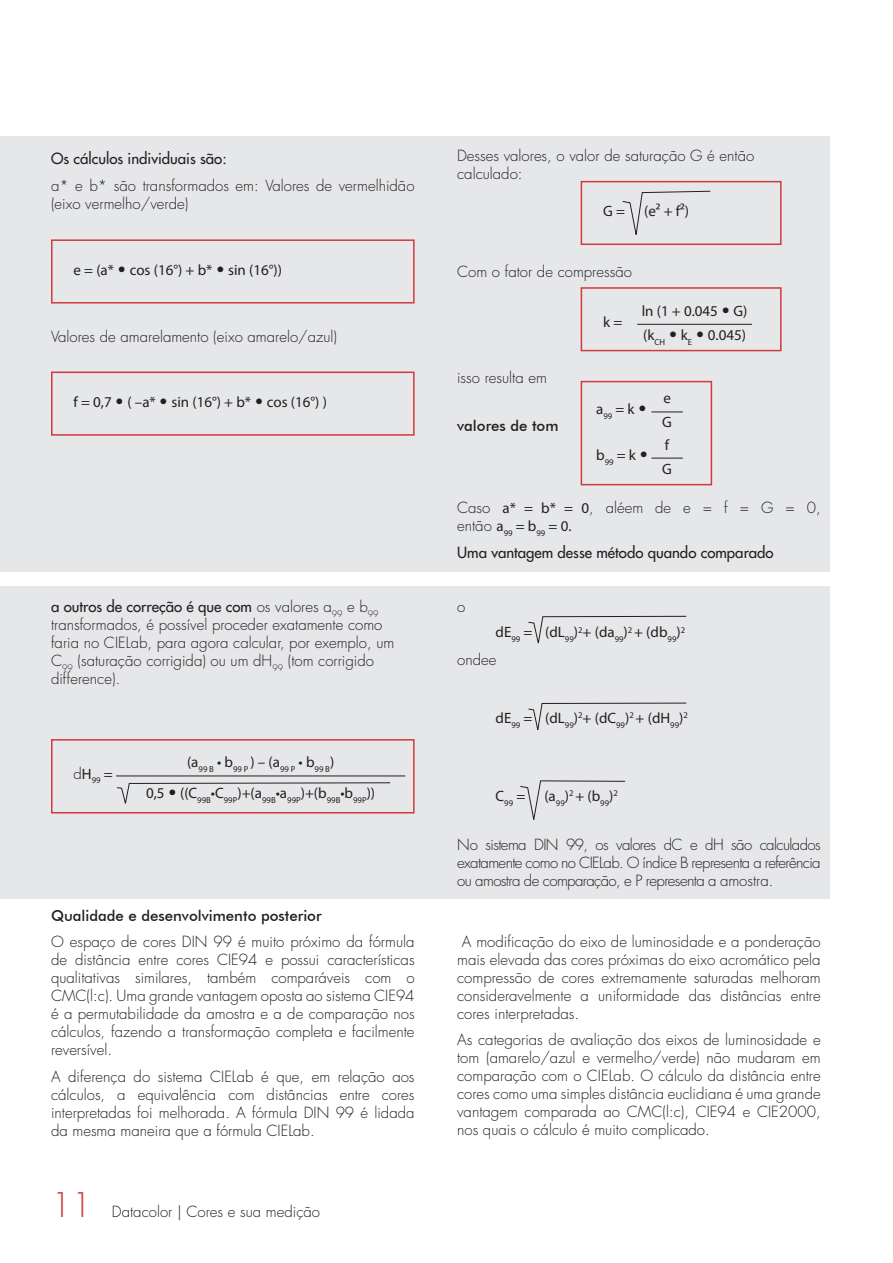
<style>
.page{position:relative;width:893px;height:1263px;background:#fff}
.page>*{position:absolute;margin:0;border:0;box-sizing:border-box;transform-origin:0 0}
.t1{font:300 33px "Futura";color:#d03a3e}
.t2{font:300 15px/18px "Futura";color:#231f20;text-align:justify}
.t3{font:15px/24px "Myriad Pro";color:#231f20}
.t4{font:15px "Futura";color:#231f20}
.t5{font:500 15px "Futura BT";color:#231f20}
.t6{font:8.7px "Myriad Pro";color:#231f20}
.s1{font-family:"Futura";font-weight:300}
.s2{font-weight:400}
.s3{font-family:"Myriad Pro";font-weight:400}
</style>
<div class="page">
<div style="left:0;top:136px;width:829px;height:435px;background:#e6e7e9"></div>
<div style="left:0;top:587px;width:829px;height:312px;background:#e6e7e9"></div>
<div style="left:51px;top:739px;width:364px;height:74px;background:#e6e7e9;border:2px solid #d03a3e"></div>
<hr style="left:116px;top:775px;width:289px;height:1px;background:#231f20">
<svg style="left:117px;top:782px;width:274px;height:22px"></svg>
<div style="left:51px;top:372px;width:364px;height:64px;background:#e6e7e9;border:2px solid #d03a3e"></div>
<div style="left:51px;top:239px;width:364px;height:65px;background:#e6e7e9;border:2px solid #d03a3e"></div>
<div style="left:581px;top:287px;width:201px;height:64px;background:#e6e7e9;border:2px solid #d03a3e"></div>
<hr style="left:637px;top:324px;width:115px;height:1px;background:#231f20">
<div style="left:581px;top:181px;width:201px;height:64px;background:#e6e7e9;border:2px solid #d03a3e"></div>
<svg style="left:622px;top:190px;width:89px;height:45px"></svg>
<svg style="left:520px;top:780px;width:106px;height:40px"></svg>
<svg style="left:528px;top:615px;width:159px;height:29px"></svg>
<svg style="left:528px;top:702px;width:159px;height:28px"></svg>
<div style="left:581px;top:381px;width:131px;height:104px;background:#e6e7e9;border:2px solid #d03a3e"></div>
<hr style="left:651px;top:412px;width:32px;height:1px;background:#231f20">
<hr style="left:651px;top:458px;width:32px;height:1px;background:#231f20">
<p class="t4" style="left:51px;top:150px;width:177px">Os cálculos individuais são:</p>
<p class="t2" style="left:51px;top:177px;width:365px">a* e b* são transformados em: Valores de vermelhidão (eixo vermelho/verde)</p>
<p class="t3" style="left:74px;top:258px;width:210px">e = (a* <span class="s1">•</span> cos (16°) + b* <span class="s1">•</span> sin (16°))</p>
<p class="t2" style="left:51px;top:327px;width:288px">Valores de amarelamento (eixo amarelo/azul)</p>
<p class="t3" style="left:74px;top:390px;width:255px">f = 0,7 <span class="s1">•</span> ( –a* <span class="s1">•</span> sin (16°) + b* <span class="s1">•</span> cos (16°) )</p>
<p class="t2" style="left:51px;top:598px;width:345px;text-align:left"><span class="s2">a outros de correção é que com</span> os valores a<sub>99</sub> e b<sub>99 </sub>transformados, é possível proceder exatamente como faria no CIELab, para agora calcular, por exemplo, um C<sub>99</sub> (saturação corrigida) ou um dH<sub>99</sub> (tom corrigido difference).</p>
<p class="t3" style="left:74px;top:761px;width:41px"><span class="s1">d</span>H<sub>99</sub> =</p>
<p class="t6" style="left:187px;top:764px;width:149px"><sup>(a</sup>99 B <sup>•</sup> <sup>b</sup>99 P <sup>)</sup> <sup>–</sup> <sup>(a</sup>99 P <sup>•</sup> <sup>b</sup>99 B<sup>)</sup></p>
<p class="t3" style="left:146px;top:781px;width:231px">0,5 <span class="s1">•</span> ((C<sub>99B</sub>•C<sub>99P</sub>)+(a<sub>99B</sub>•a<sub>99P</sub>)+(b<sub>99B</sub>•b<sub>99P</sub>))</p>
<p class="t5" style="left:51px;top:906px;width:272px">Qualidade e desenvolvimento posterior</p>
<p class="t2" style="left:51px;top:933px;width:365px">O espaço de cores DIN 99 é muito próximo da fórmula de distância entre cores CIE94 e possui características qualitativas similares, também comparáveis com o CMC(l:c). Uma grande vantagem oposta ao sistema CIE94 é a permutabilidade da amostra e a de comparação nos cálculos, fazendo a transformação completa e facilmente reversível.</p>
<p class="t2" style="left:51px;top:1068px;width:365px">A diferença do sistema CIELab é que, em relação aos cálculos, a equivalência com distâncias entre cores interpretadas foi melhorada. A fórmula DIN 99 é lidada da mesma maneira que a fórmula CIELab.</p>
<h1 class="t1" style="left:51px;top:1185px;width:42px">11</h1>
<p class="t2" style="left:112px;top:1203px;width:210px">Datacolor | Cores e sua medição</p>
<p class="t2" style="left:457px;top:147px;width:299px">Desses valores, o valor de saturação G é então calculado:</p>
<p class="t3" style="left:603px;top:199px;width:23px">G =</p>
<p class="t3" style="left:644px;top:199px;width:47px">(e² + f²)</p>
<p class="t2" style="left:457px;top:262px;width:176px">Com o fator de compressão</p>
<p class="t2" style="left:457px;top:369px;width:91px">isso resulta em</p>
<p class="t5" style="left:457px;top:416px;width:103px">valores de tom</p>
<p class="t3" style="left:603px;top:309px;width:21px">k =</p>
<p class="t3" style="left:642px;top:298px;width:107px">ln (1 + 0.045 <span class="s1">•</span> G) (k<sub>CH</sub> <span class="s1">•</span> k<sub>E</sub> <span class="s1">•</span> 0.045)</p>
<p class="t3" style="left:596px;top:397px;width:52px">a<sub>99</sub> = k <span class="s1">•</span></p>
<p class="t3" style="left:662px;top:386px;width:11px">e<br>G</p>
<p class="t3" style="left:596px;top:443px;width:54px">b<sub>99</sub> = k <span class="s1">•</span></p>
<p class="t3" style="left:662px;top:432px;width:11px">f<br>G</p>
<p class="t2" style="left:457px;top:499px;width:365px">Caso <span class="s3">a* = b* = 0</span>, aléem de e = f = G = 0,</p>
<p class="t3" style="left:457px;top:514px;width:116px"><span class="s1">então</span> a<sub>99</sub> = b<sub>99</sub> = 0.</p>
<p class="t4" style="left:457px;top:543px;width:318px">Uma vantagem desse método quando comparado</p>
<p class="t2" style="left:457px;top:598px;width:10px">o</p>
<p class="t3" style="left:496px;top:620px;width:191px">dE<sub>99</sub> = (dL<sub>99</sub>)<sup>2</sup>+ (da<sub>99</sub>)<sup>2</sup> + (db<sub>99</sub>)<sup>2</sup></p>
<p class="t2" style="left:457px;top:651px;width:41px">ondee</p>
<p class="t3" style="left:496px;top:706px;width:194px">dE<sub>99</sub> = (dL<sub>99</sub>)<sup>2</sup>+ (dC<sub>99</sub>)<sup>2</sup> + (dH<sub>99</sub>)<sup>2</sup></p>
<p class="t3" style="left:496px;top:784px;width:31px">C<sub>99</sub> =</p>
<p class="t3" style="left:544px;top:784px;width:75px">(a<sub>99</sub>)<sup>2</sup> + (b<sub>99</sub>)<sup>2</sup></p>
<p class="t2" style="left:457px;top:836px;width:365px">No sistema DIN 99, os valores dC e dH são calculados exatamente como no CIELab. O índice B representa a referência ou amostra de comparação, e P representa a amostra.</p>
<p class="t2" style="left:457px;top:933px;width:365px;text-indent:5px">A modificação do eixo de luminosidade e a ponderação mais elevada das cores próximas do eixo acromático pela compressão de cores extremamente saturadas melhoram consideravelmente a uniformidade das distâncias entre cores interpretadas.</p>
<p class="t2" style="left:457px;top:1031px;width:365px">As categorias de avaliação dos eixos de luminosidade e tom (amarelo/azul e vermelho/verde) não mudaram em comparação com o CIELab. O cálculo da distância entre cores como uma simples distância euclidiana é uma grande vantagem comparada ao CMC(l:c), CIE94 e CIE2000, nos quais o cálculo é muito complicado.</p>
</div>
